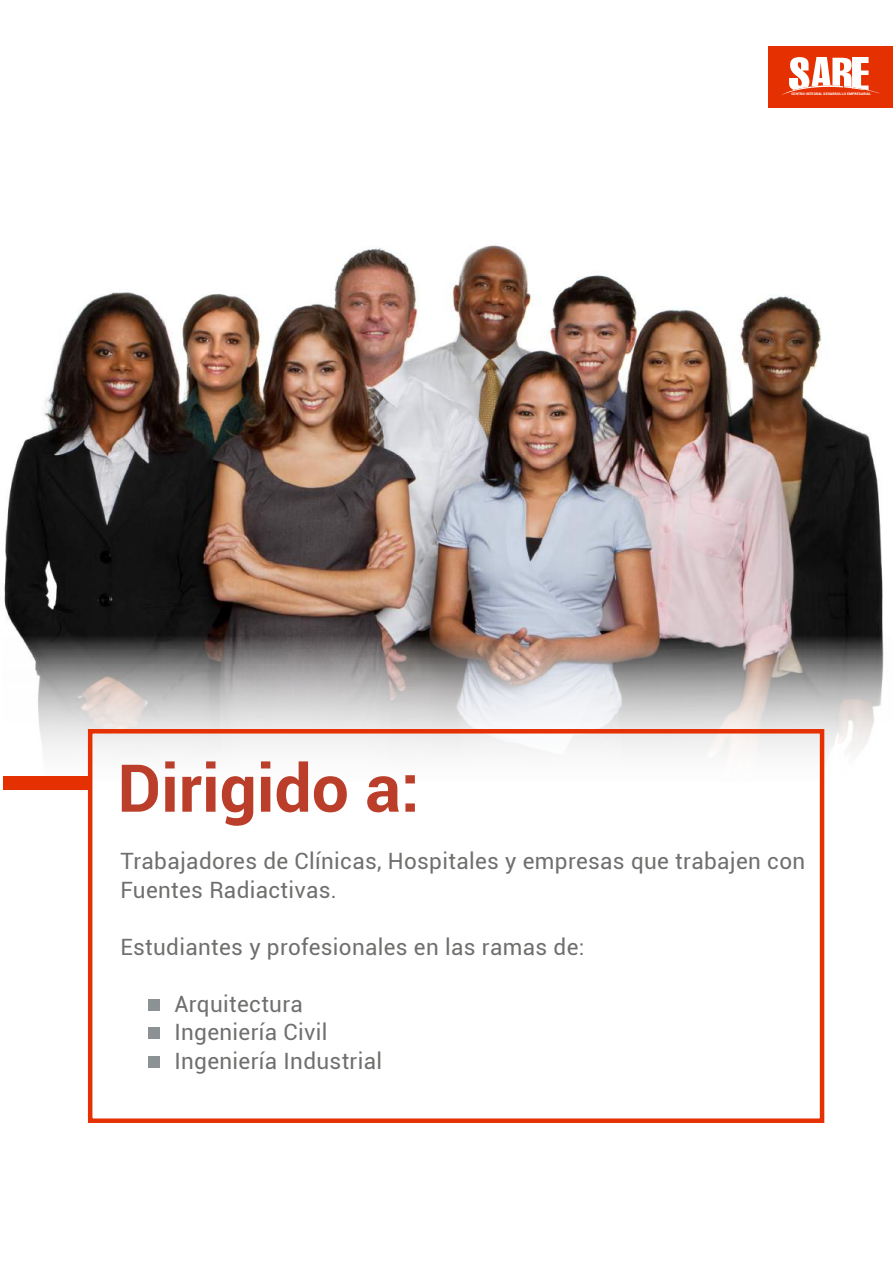
<style>
.page{position:relative;width:893px;height:1263px;background:#fff}
.page>*{position:absolute;margin:0;border:0;box-sizing:border-box;transform-origin:0 0}
.t1{font:700 66px "Roboto";color:#bb3e2a}
.t2{font:22.5px/28.5px "Roboto";letter-spacing:.015em;color:#6f6f6e}
.t3{font:900 3.45px "Roboto";letter-spacing:.04em;color:#fff}
</style>
<div class="page">
<div style="left:769px;top:46px;width:124px;height:61px;background:#e53001"></div>
<svg style="left:781px;top:57px;width:99px;height:38px"></svg>
<img style="left:4px;top:245px;width:879px;height:370px">
<svg style="left:3px;top:615px;width:881px;height:226px"></svg>
<div style="left:4px;top:776px;width:86px;height:13px;background:#e53001"></div>
<div style="left:88px;top:729px;width:736px;height:394px;border:4px solid #e53001"></div>
<div style="left:148px;top:1057px;width:11px;height:11px;background:#8c9293"></div>
<div style="left:148px;top:1027px;width:11px;height:11px;background:#8c9293"></div>
<div style="left:148px;top:999px;width:11px;height:11px;background:#8c9293"></div>
<p class="t3" style="left:791px;top:92px;width:81px">CENTRO INTEGRAL DESARROLLO EMPRESARIAL</p>
<h1 class="t1" style="left:117px;top:742px;width:304px">Dirigido a:</h1>
<p class="t2" style="left:120px;top:846px;width:686px">Trabajadores de Clínicas, Hospitales y empresas que trabajen con<br>Fuentes Radiactivas.</p>
<p class="t2" style="left:120px;top:932px;width:466px">Estudiantes y profesionales en las ramas de:</p>
<p class="t2" style="left:174px;top:989px;width:209px">Arquitectura<br>Ingeniería Civil<br>Ingeniería Industrial</p>
</div>
